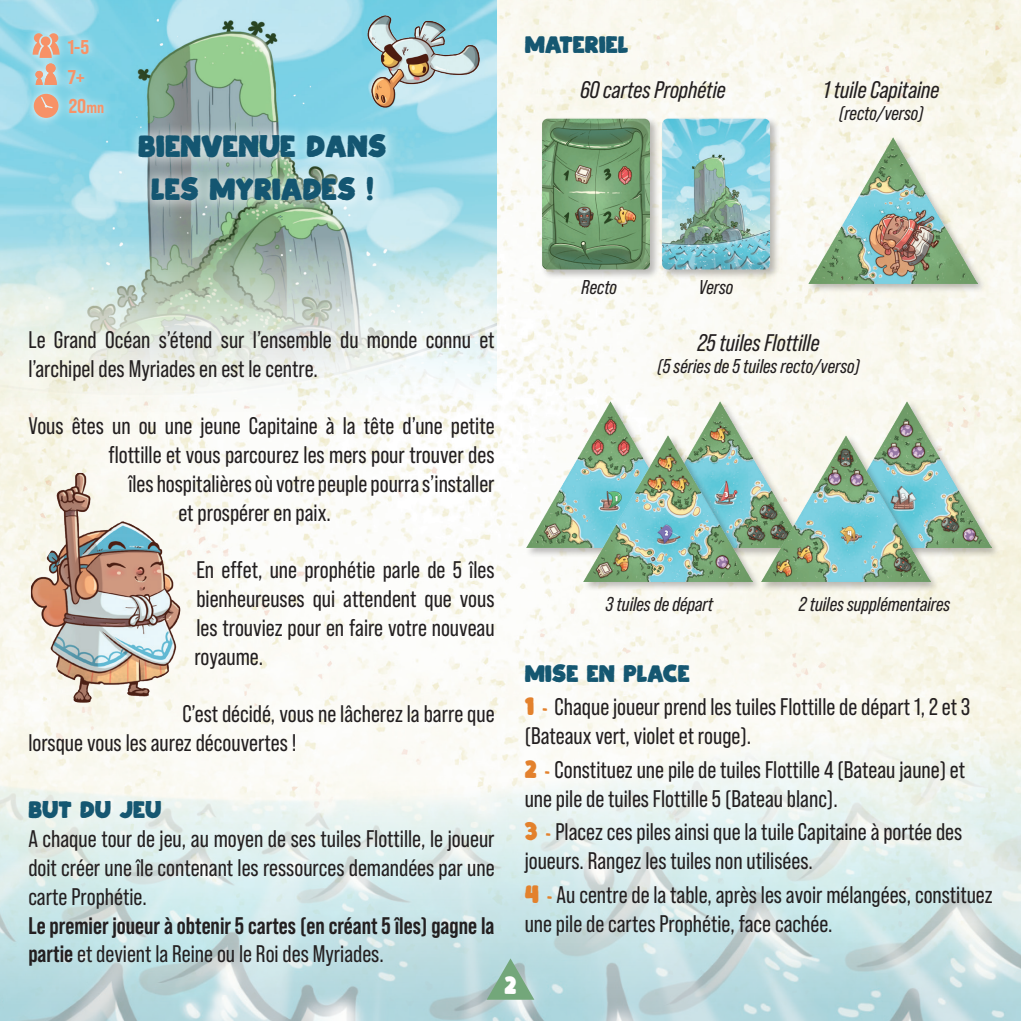
<style>
.page{position:relative;width:1021px;height:1021px;background:#fff}
.page>*{position:absolute;margin:0;border:0;box-sizing:border-box;transform-origin:0 0}
.t1{font:36px/43.2px "Cipitillo";color:#145671;text-align:center}
.t2{font:28px "Cipitillo";color:#155771}
.t3{font:28px "Cipitillo";color:#fff}
.t4{font:24px/28.8px "Bebas Neue Pro";color:#231f20}
.t5{font:700 24px/28.8px "Bebas Neue Pro";color:#231f20}
.t6{font:italic 24px "Bebas Neue Pro";color:#231f20}
.t7{font:italic 20px "Bebas Neue Pro";color:#231f20}
.t8{font:20px/29.4px "Bebas Neue Pro Sm E Eb";color:#f79267}
.s1{font-size:16px}
.s2{font-weight:400}
.s3{font-family:"Cipitillo";font-size:28px;color:#e3812c}
</style>
<div class="page">
<img style="left:496px;top:0;width:524px;height:374px">
<img style="left:0;top:374px;width:1020px;height:646px">
<img style="left:0;top:0;width:496px;height:424px">
<img style="left:360px;top:8px;width:124px;height:109px">
<div style="left:660px;top:116px;width:120px;height:163px;background:#231f20;opacity:.3"></div>
<img style="left:662px;top:119px;width:108px;height:150px">
<div style="left:540px;top:116px;width:120px;height:163px;background:#231f20;opacity:.3"></div>
<img style="left:542px;top:119px;width:108px;height:150px">
<div style="left:806px;top:136px;width:180px;height:157px;background:#231f20;opacity:.3"></div>
<img style="left:808px;top:137px;width:169px;height:146px">
<div style="left:524px;top:400px;width:180px;height:157px;background:#231f20;opacity:.3"></div>
<img style="left:526px;top:401px;width:107px;height:146px">
<img style="left:635px;top:401px;width:169px;height:33px">
<div style="left:821px;top:400px;width:179px;height:157px;background:#231f20;opacity:.3"></div>
<img style="left:822px;top:401px;width:169px;height:146px">
<div style="left:582px;top:434px;width:179px;height:157px;background:#231f20;opacity:.3"></div>
<img style="left:584px;top:435px;width:168px;height:146px">
<div style="left:759px;top:434px;width:180px;height:157px;background:#231f20;opacity:.3"></div>
<img style="left:761px;top:435px;width:169px;height:146px">
<img style="left:31px;top:473px;width:149px;height:229px">
<div style="left:126px;top:121px;width:272px;height:92px;background:#fff;opacity:.5"></div>
<svg style="left:486px;top:958px;width:48px;height:41px;background:#94beaa"></svg>
<div style="left:23px;top:24px;width:90px;height:103px;background:#fff;opacity:.92"></div>
<svg style="left:34px;top:94px;width:24px;height:24px"></svg>
<svg style="left:33px;top:33px;width:27px;height:52px"></svg>
<p class="t8" style="left:68px;top:32px;width:38px">1-5<br>7+<br>20<span class="s1">mn</span></p>
<h1 class="t1" style="left:138px;top:124px;width:249px">BIENVENUE DANS<br>LES MYRIADES !</h1>
<p class="t2" style="left:524px;top:30px;width:105px">MATERIEL</p>
<p class="t6" style="left:580px;top:76px;width:147px">60 cartes Prophétie</p>
<p class="t6" style="left:823px;top:76px;width:118px">1 tuile Capitaine</p>
<p class="t7" style="left:839px;top:102px;width:86px">(recto/verso)</p>
<p class="t7" style="left:581px;top:276px;width:37px">Recto</p>
<p class="t7" style="left:699px;top:276px;width:36px">Verso</p>
<p class="t4" style="left:28px;top:325px;width:468px">Le Grand Océan s’étend sur l’ensemble du monde connu et l’archipel des Myriades en est le centre.</p>
<p class="t4" style="left:28px;top:411px;width:468px">Vous êtes un ou une jeune Capitaine à la tête d’une petite</p>
<p class="t4" style="left:108px;top:440px;width:387px">flottille et vous parcourez les mers pour trouver des</p>
<p class="t4" style="left:128px;top:469px;width:368px">îles hospitalières où votre peuple pourra s’installer</p>
<p class="t4" style="left:178px;top:498px;width:154px">et prospérer en paix.</p>
<p class="t4" style="left:194px;top:555px;width:302px;text-align:justify">En effet, une prophétie parle de 5 îles bienheureuses qui attendent que vous les trouviez pour en faire votre nouveau royaume.</p>
<p class="t4" style="left:28px;top:699px;width:468px;text-indent:154px">C’est décidé, vous ne lâcherez la barre que lorsque vous les aurez découvertes !</p>
<p class="t2" style="left:28px;top:795px;width:135px">BUT DU JEU</p>
<p class="t4" style="left:28px;top:824px;width:468px;text-align:justify">A chaque tour de jeu, au moyen de ses tuiles Flottille, le joueur doit créer une île contenant les ressources demandées par une carte Prophétie.</p>
<p class="t5" style="left:28px;top:910px;width:467px">Le premier joueur à obtenir 5 cartes (en créant 5 îles) gagne la partie <span class="s2">et devient la Reine ou le Roi des Myriades.</span></p>
<p class="t6" style="left:697px;top:329px;width:123px">25 tuiles Flottille</p>
<p class="t7" style="left:657px;top:355px;width:204px">(5 séries de 5 tuiles recto/verso)</p>
<p class="t7" style="left:606px;top:593px;width:109px">3 tuiles de départ</p>
<p class="t7" style="left:799px;top:593px;width:153px">2 tuiles supplémentaires</p>
<p class="t2" style="left:524px;top:659px;width:167px">MISE EN PLACE</p>
<p class="t4" style="left:524px;top:692px;width:447px"><span class="s3">1 -</span> Chaque joueur prend les tuiles Flottille de départ 1, 2 et 3 (Bateaux vert, violet et rouge).</p>
<p class="t4" style="left:524px;top:755px;width:442px"><span class="s3">2 -</span> Constituez une pile de tuiles Flottille 4 (Bateau jaune) et une pile de tuiles Flottille 5 (Bateau blanc).</p>
<p class="t4" style="left:524px;top:817px;width:439px"><span class="s3">3 -</span> Placez ces piles ainsi que la tuile Capitaine à portée des joueurs. Rangez les tuiles non utilisées.</p>
<p class="t4" style="left:524px;top:879px;width:469px"><span class="s3">4 -</span> Au centre de la table, après les avoir mélangées, constituez une pile de cartes Prophétie, face cachée.</p>
<p class="t3" style="left:504px;top:971px;width:13px">2</p>
</div>
